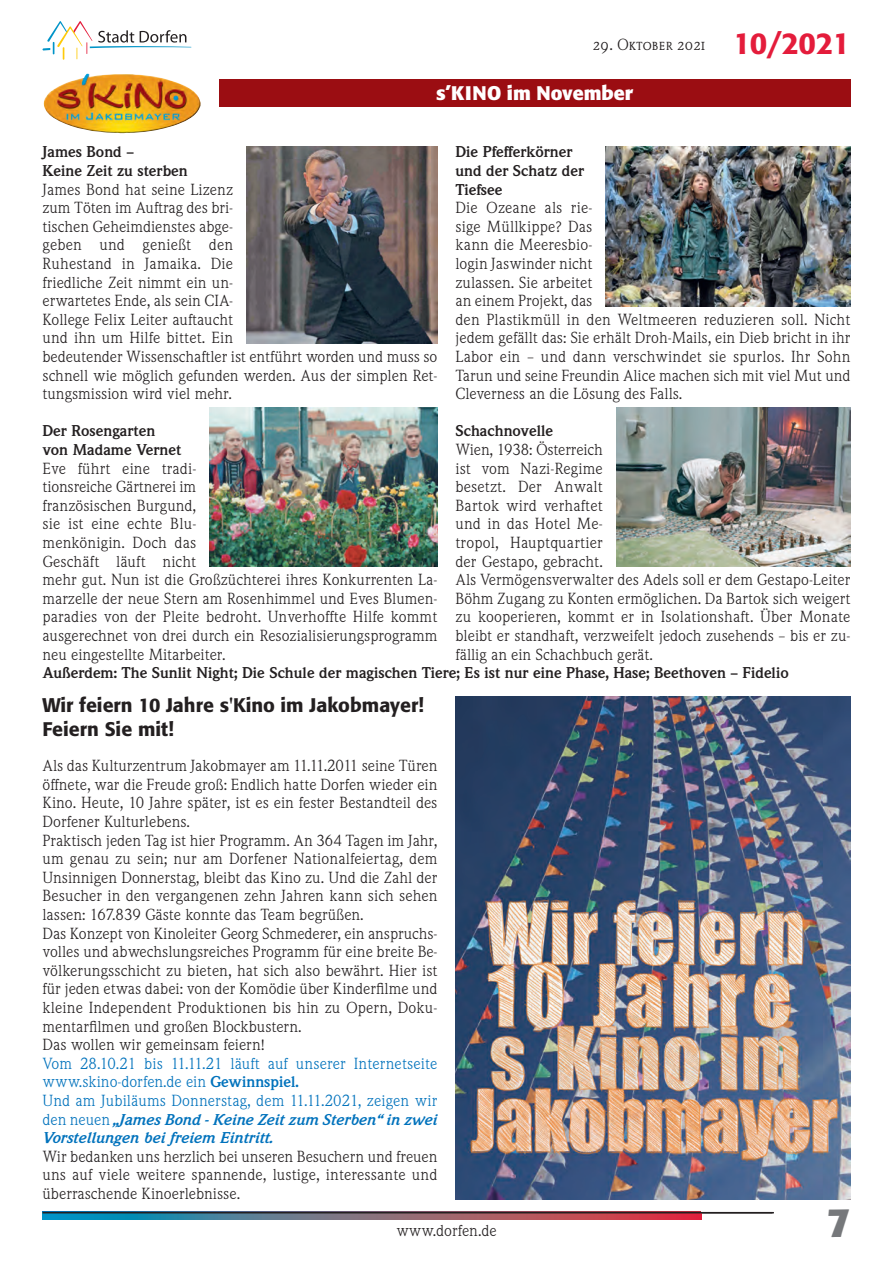
<style>
.page{position:relative;width:893px;height:1263px;background:#fff}
.page>*{position:absolute;margin:0;border:0;box-sizing:border-box;transform-origin:0 0}
.t1{font:700 40.5px "Formata";color:#76787b}
.t2{font:500 19.5px/24px "Formata";color:#231f20}
.t3{font:700 19.5px "Formata";color:#fff}
.t4{font:15px/18.6px "Weidemann SB";color:#231f20}
.t5{font:15px/18.6px "Weidemann SB";letter-spacing:.01em;color:#0072bc}
.t6{font:700 15px/18.6px "Weidemann SB";color:#231f20}
.t7{font:15px "Weidemann SB Caps";color:#231f20}
.s1{font-family:"Formata";font-weight:500;font-size:30px;color:#e41c3b}
.s2{font-weight:700}
.s3{font-weight:700;font-style:italic}
</style>
<div class="page">
<svg style="left:43px;top:21px;width:148px;height:39px"></svg>
<hr style="left:43px;top:1212px;width:731px;height:1px;background:#231f20">
<svg style="left:43px;top:1213px;width:658px;height:6px;background:#726477"></svg>
<div style="left:219px;top:80px;width:631px;height:27px;background:#9b0d12"></div>
<img style="left:43px;top:74px;width:158px;height:59px">
<img style="left:247px;top:147px;width:191px;height:196px">
<img style="left:606px;top:147px;width:244px;height:159px">
<img style="left:210px;top:407px;width:228px;height:160px">
<img style="left:616px;top:407px;width:234px;height:160px">
<img style="left:455px;top:697px;width:395px;height:502px">
<p class="t7" style="left:593px;top:36px;width:259px">29. Oktober 2021 <span class="s1">10/2021</span></p>
<h2 class="t3" style="left:436px;top:85px;width:198px">s’KINO im November</h2>
<p class="t6" style="left:43px;top:143px;width:147px">James Bond –<br>Keine Zeit zu sterben</p>
<p class="t4" style="left:43px;top:180px;width:396px">James Bond hat seine Lizenz<br>zum Töten im Auftrag des bri-<br>tischen Geheimdienstes abge-<br>geben und genießt den<br>Ruhestand in Jamaika. Die<br>friedliche Zeit nimmt ein un-<br>erwartetes Ende, als sein CIA-<br>Kollege Felix Leiter auftaucht<br>und ihn um Hilfe bittet. Ein<br>bedeutender Wissenschaftler ist entführt worden und muss so schnell wie möglich gefunden werden. Aus der simplen Ret&shy;tungsmission wird viel mehr.</p>
<p class="t6" style="left:43px;top:422px;width:140px">Der Rosengarten von Madame Vernet</p>
<p class="t4" style="left:43px;top:459px;width:396px">Eve führt eine tradi-<br>tionsreiche Gärtnerei im<br>französischen Burgund,<br>sie ist eine echte Blu-<br>menkönigin. Doch das<br>Geschäft läuft nicht<br>mehr gut. Nun ist die Großzüchterei ihres Konkurrenten La&shy;marzelle der neue Stern am Rosenhimmel und Eves Blumen&shy;paradies von der Pleite bedroht. Unverhoffte Hilfe kommt ausgerechnet von drei durch ein Resozialisierungsprogramm neu eingestellte Mitarbeiter.</p>
<p class="t6" style="left:455px;top:143px;width:130px">Die Pfefferkörner und der Schatz der<br>Tiefsee</p>
<p class="t4" style="left:455px;top:199px;width:396px">Die Ozeane als rie-<br>sige Müllkippe? Das<br>kann die Meeresbio-<br>login Jaswinder nicht<br>zulassen. Sie arbeitet<br>an einem Projekt, das<br>den Plastikmüll in den Weltmeeren reduzieren soll. Nicht jedem gefällt das: Sie erhält Droh-Mails, ein Dieb bricht in ihr Labor ein – und dann verschwindet sie spurlos. Ihr Sohn Tarun und seine Freundin Alice machen sich mit viel Mut und Cleverness an die Lösung des Falls.</p>
<p class="t6" style="left:455px;top:422px;width:99px">Schachnovelle</p>
<p class="t4" style="left:455px;top:440px;width:396px">Wien, 1938: Österreich<br>ist vom Nazi-Regime<br>besetzt. Der Anwalt<br>Bartok wird verhaftet<br>und in das Hotel Me-<br>tropol, Hauptquartier<br>der Gestapo, gebracht.<br>Als Vermögensverwalter des Adels soll er dem Gestapo-Leiter Böhm Zugang zu Konten ermöglichen. Da Bartok sich weigert zu kooperieren, kommt er in Isolationshaft. Über Monate bleibt er standhaft, verzweifelt jedoch zusehends – bis er zu&shy;fällig an ein Schachbuch gerät.</p>
<p class="t6" style="left:42px;top:664px;width:748px">Außerdem: The Sunlit Night; Die Schule der magischen Tiere; Es ist nur eine Phase, Hase; Beethoven – Fidelio</p>
<h2 class="t2" style="left:43px;top:695px;width:383px">Wir feiern 10 Jahre s'Kino im Jakobmayer!<br>Feiern Sie mit!</h2>
<p class="t4" style="left:43px;top:757px;width:396px">Als das Kulturzentrum Jakobmayer am 11.11.2011 seine Türen öffnete, war die Freude groß: Endlich hatte Dorfen wieder ein Kino. Heute, 10 Jahre später, ist es ein fester Bestandteil des Dorfener Kulturlebens.<br>Praktisch jeden Tag ist hier Programm. An 364 Tagen im Jahr, um genau zu sein; nur am Dorfener Nationalfeiertag, dem Unsinnigen Donnerstag, bleibt das Kino zu. Und die Zahl der Besucher in den vergangenen zehn Jahren kann sich sehen lassen: 167.839 Gäste konnte das Team begrüßen.<br>Das Konzept von Kinoleiter Georg Schmederer, ein anspruchs&shy;volles und abwechslungsreiches Programm für eine breite Be&shy;völkerungsschicht zu bieten, hat sich also bewährt. Hier ist für jeden etwas dabei: von der Komödie über Kinderfilme und kleine Independent Produktionen bis hin zu Opern, Doku&shy;mentarfilmen und großen Blockbustern.<br>Das wollen wir gemeinsam feiern!</p>
<p class="t5" style="left:43px;top:1054px;width:396px">Vom 28.10.21 bis 11.11.21 läuft auf unserer Internetseite www.skino-dorfen.de ein <span class="s2">Gewinnspiel.<br></span>Und am Jubiläums Donnerstag, dem 11.11.2021, zeigen wir den neuen <span class="s3">„James Bond - Keine Zeit zum Sterben“ in zwei Vorstellungen bei freiem Eintritt.</span></p>
<p class="t4" style="left:42px;top:1147px;width:396px;text-align:justify">Wir bedanken uns herzlich bei unseren Besuchern und freuen uns auf viele weitere spannende, lustige, interessante und überraschende Kinoerlebnisse.</p>
<p class="t4" style="left:396px;top:1222px;width:102px">www.dorfen.de</p>
<h1 class="t1" style="left:827px;top:1206px;width:25px">7</h1>
</div>
